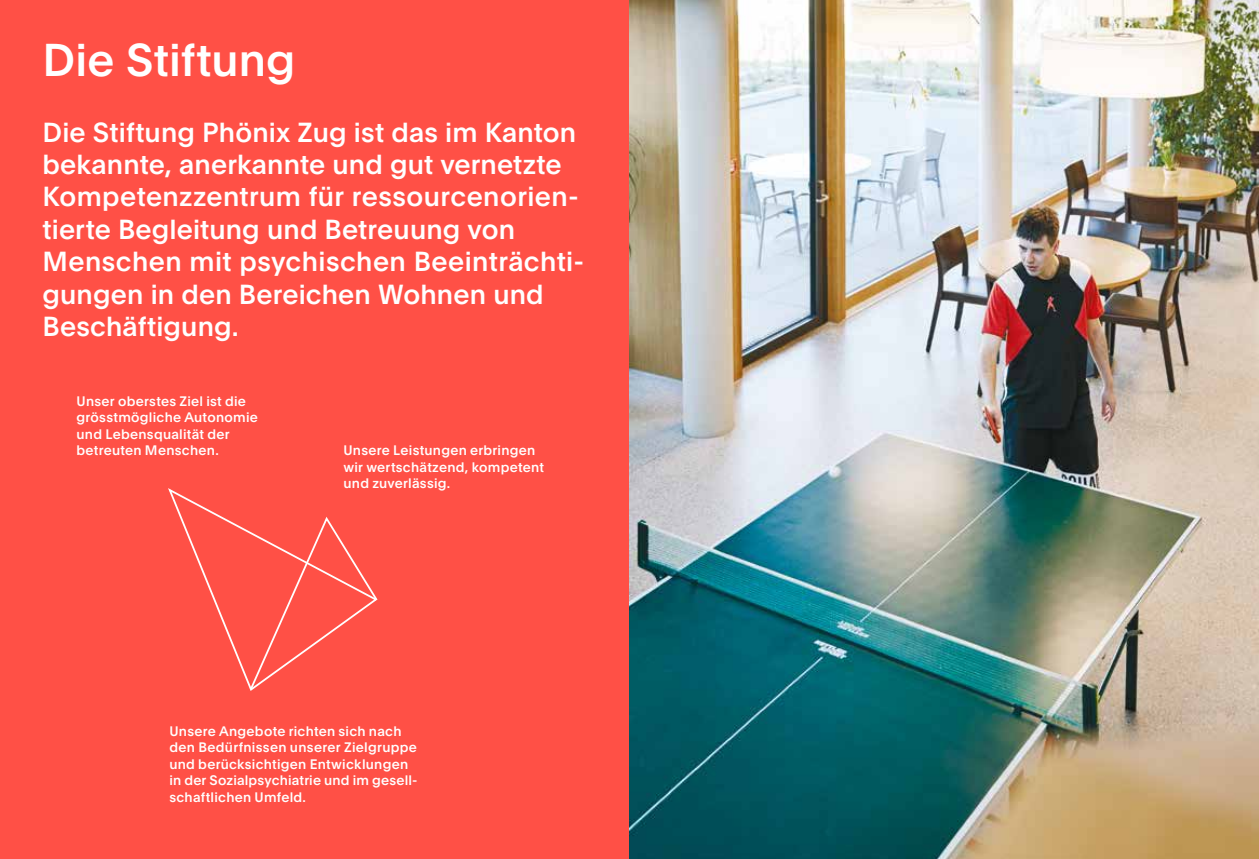
<style>
.page{position:relative;width:1259px;height:859px;background:#fff}
.page>*{position:absolute;margin:0;border:0;box-sizing:border-box;transform-origin:0 0}
.t1{font:500 45px "Plain";color:#fff}
.t2{font:500 27px/32.4px "Plain";letter-spacing:.01em;color:#fff}
.t3{font:500 13.5px/16.5px "Plain";letter-spacing:.02em;color:#fff}
</style>
<div class="page">
<div style="left:0;top:0;width:629px;height:859px;background:#ff5046"></div>
<img style="left:629px;top:0;width:630px;height:859px">
<svg style="left:168px;top:488px;width:210px;height:203px"></svg>
<h1 class="t1" style="left:43px;top:27px;width:254px">Die Stiftung</h1>
<p class="t2" style="left:43px;top:114px;width:543px">Die Stiftung Phönix Zug ist das im Kanton bekannte, anerkannte und gut vernetzte Kompetenzzentrum für ressourcenorien&shy;tierte Begleitung und Betreuung von Menschen mit psychischen Beeinträchti&shy;gungen in den Bereichen Wohnen und Beschäftigung.</p>
<p class="t3" style="left:77px;top:392px;width:183px">Unser oberstes Ziel ist die grösstmögliche Autonomie und Lebensqualität der betreuten Menschen.</p>
<p class="t3" style="left:343px;top:441px;width:202px">Unsere Leistungen erbringen wir wertschätzend, kompetent und zuverlässig.</p>
<p class="t3" style="left:169px;top:722px;width:250px">Unsere Angebote richten sich nach den Bedürfnissen unserer Zielgruppe und berücksichtigen Entwicklungen in der Sozialpsychiatrie und im gesell&shy;schaftlichen Umfeld.</p>
</div>
